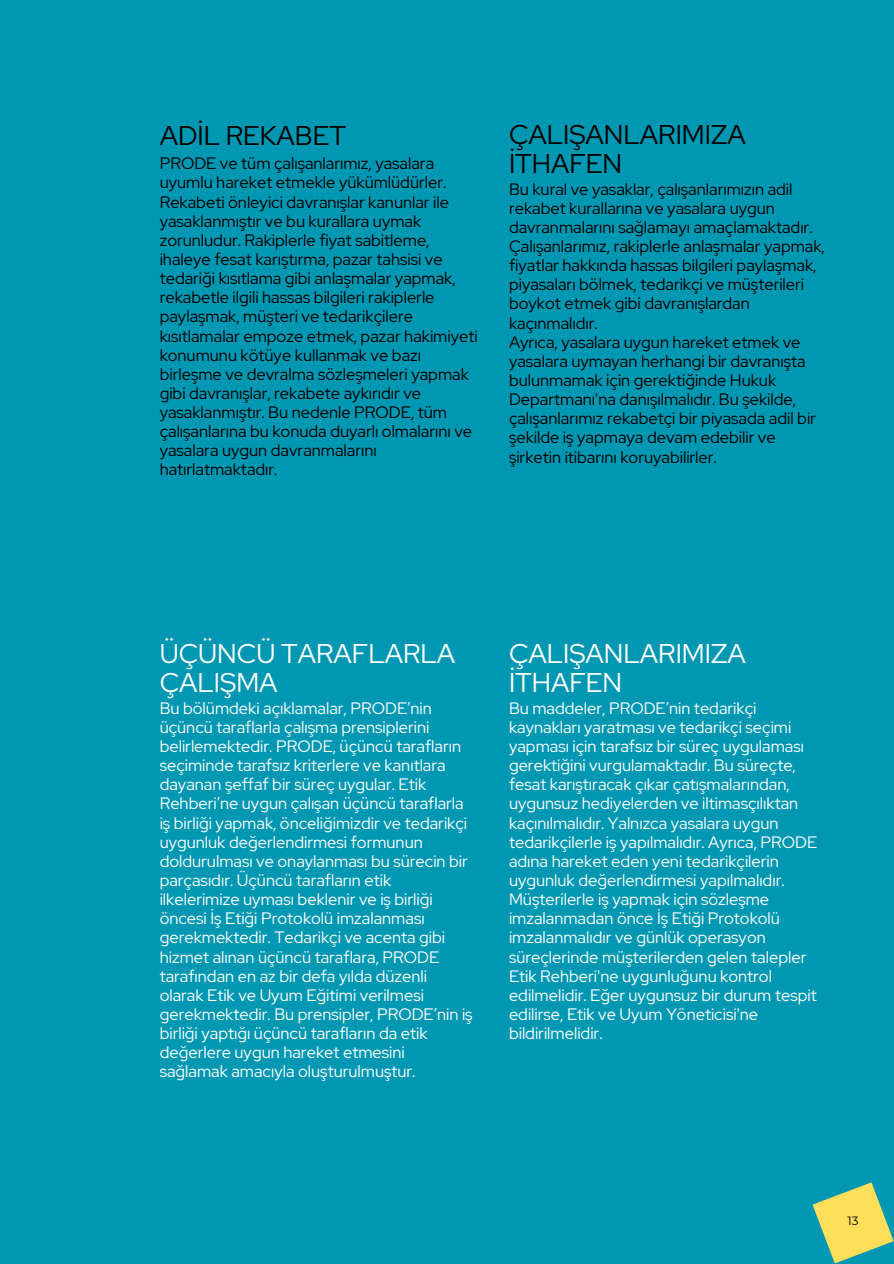
<style>
.page{position:relative;width:894px;height:1264px;background:#fff}
.page>*{position:absolute;margin:0;border:0;box-sizing:border-box;transform-origin:0 0}
.t1{font:27px/29.2px "Red Hat Display";color:#fff}
.t2{font:27px/29.2px "Red Hat Display";color:#000}
.t3{font:16.5px/19.2px "Red Hat Display";color:#fff}
.t4{font:16.5px/19.2px "Red Hat Display";color:#000}
.t5{font:12px "Montserrat";color:#000204}
</style>
<div class="page">
<div style="left:0;top:0;width:893px;height:596px;background:#0097b2"></div>
<div style="left:0;top:596px;width:893px;height:667px;background:#0097b2"></div>
<svg style="left:812px;top:1182px;width:81px;height:81px"></svg>
<h1 class="t2" style="left:160px;top:120px;width:188px">ADİL REKABET</h1>
<h1 class="t4" style="left:160px;top:154px;width:318px">PRODE ve tüm çalışanlarımız, yasalara uyumlu hareket etmekle yükümlüdürler.<br>Rekabeti önleyici davranışlar kanunlar ile yasaklanmıştır ve bu kurallara uymak zorunludur. Rakiplerle fiyat sabitleme, ihaleye fesat karıştırma, pazar tahsisi ve tedariği kısıtlama gibi anlaşmalar yapmak, rekabetle ilgili hassas bilgileri rakiplerle paylaşmak, müşteri ve tedarikçilere kısıtlamalar empoze etmek, pazar hakimiyeti konumunu kötüye kullanmak ve bazı birleşme ve devralma sözleşmeleri yapmak gibi davranışlar, rekabete aykırıdır ve yasaklanmıştır. Bu nedenle PRODE, tüm çalışanlarına bu konuda duyarlı olmalarını ve yasalara uygun davranmalarını hatırlatmaktadır.</h1>
<h1 class="t2" style="left:509px;top:120px;width:238px">ÇALIŞANLARIMIZA<br>İTHAFEN</h1>
<h1 class="t4" style="left:509px;top:179px;width:317px">Bu kural ve yasaklar, çalışanlarımızın adil rekabet kurallarına ve yasalara uygun davranmalarını sağlamayı amaçlamaktadır.<br>Çalışanlarımız, rakiplerle anlaşmalar yapmak, fiyatlar hakkında hassas bilgileri paylaşmak, piyasaları bölmek, tedarikçi ve müşterileri boykot etmek gibi davranışlardan kaçınmalıdır.<br>Ayrıca, yasalara uygun hareket etmek ve yasalara uymayan herhangi bir davranışta bulunmamak için gerektiğinde Hukuk Departmanı'na danışılmalıdır. Bu şekilde, çalışanlarımız rekabetçi bir piyasada adil bir şekilde iş yapmaya devam edebilir ve şirketin itibarını koruyabilirler.</h1>
<h1 class="t1" style="left:160px;top:639px;width:297px">ÜÇÜNCÜ TARAFLARLA<br>ÇALIŞMA</h1>
<h1 class="t3" style="left:160px;top:698px;width:314px">Bu bölümdeki açıklamalar, PRODE’nin üçüncü taraflarla çalışma prensiplerini belirlemektedir. PRODE, üçüncü tarafların seçiminde tarafsız kriterlere ve kanıtlara dayanan şeffaf bir süreç uygular. Etik Rehberi’ne uygun çalışan üçüncü taraflarla iş birliği yapmak, önceliğimizdir ve tedarikçi uygunluk değerlendirmesi formunun doldurulması ve onaylanması bu sürecin bir parçasıdır. Üçüncü tarafların etik ilkelerimize uyması beklenir ve iş birliği öncesi İş Etiği Protokolü imzalanması gerekmektedir. Tedarikçi ve acenta gibi hizmet alınan üçüncü taraflara, PRODE tarafından en az bir defa yılda düzenli olarak Etik ve Uyum Eğitimi verilmesi gerekmektedir. Bu prensipler, PRODE’nin iş birliği yaptığı üçüncü tarafların da etik değerlere uygun hareket etmesini sağlamak amacıyla oluşturulmuştur.</h1>
<h1 class="t1" style="left:509px;top:639px;width:238px">ÇALIŞANLARIMIZA<br>İTHAFEN</h1>
<h1 class="t3" style="left:509px;top:698px;width:310px">Bu maddeler, PRODE’nin tedarikçi kaynakları yaratması ve tedarikçi seçimi yapması için tarafsız bir süreç uygulaması gerektiğini vurgulamaktadır. Bu süreçte, fesat karıştıracak çıkar çatışmalarından, uygunsuz hediyelerden ve iltimasçılıktan kaçınılmalıdır. Yalnızca yasalara uygun tedarikçilerle iş yapılmalıdır. Ayrıca, PRODE adına hareket eden yeni tedarikçilerin uygunluk değerlendirmesi yapılmalıdır.<br>Müşterilerle iş yapmak için sözleşme imzalanmadan önce İş Etiği Protokolü imzalanmalıdır ve günlük operasyon süreçlerinde müşterilerden gelen talepler Etik Rehberi'ne uygunluğunu kontrol edilmelidir. Eğer uygunsuz bir durum tespit edilirse, Etik ve Uyum Yöneticisi'ne bildirilmelidir.</h1>
<p class="t5" style="left:847px;top:1213px;width:13px">13</p>
</div>
